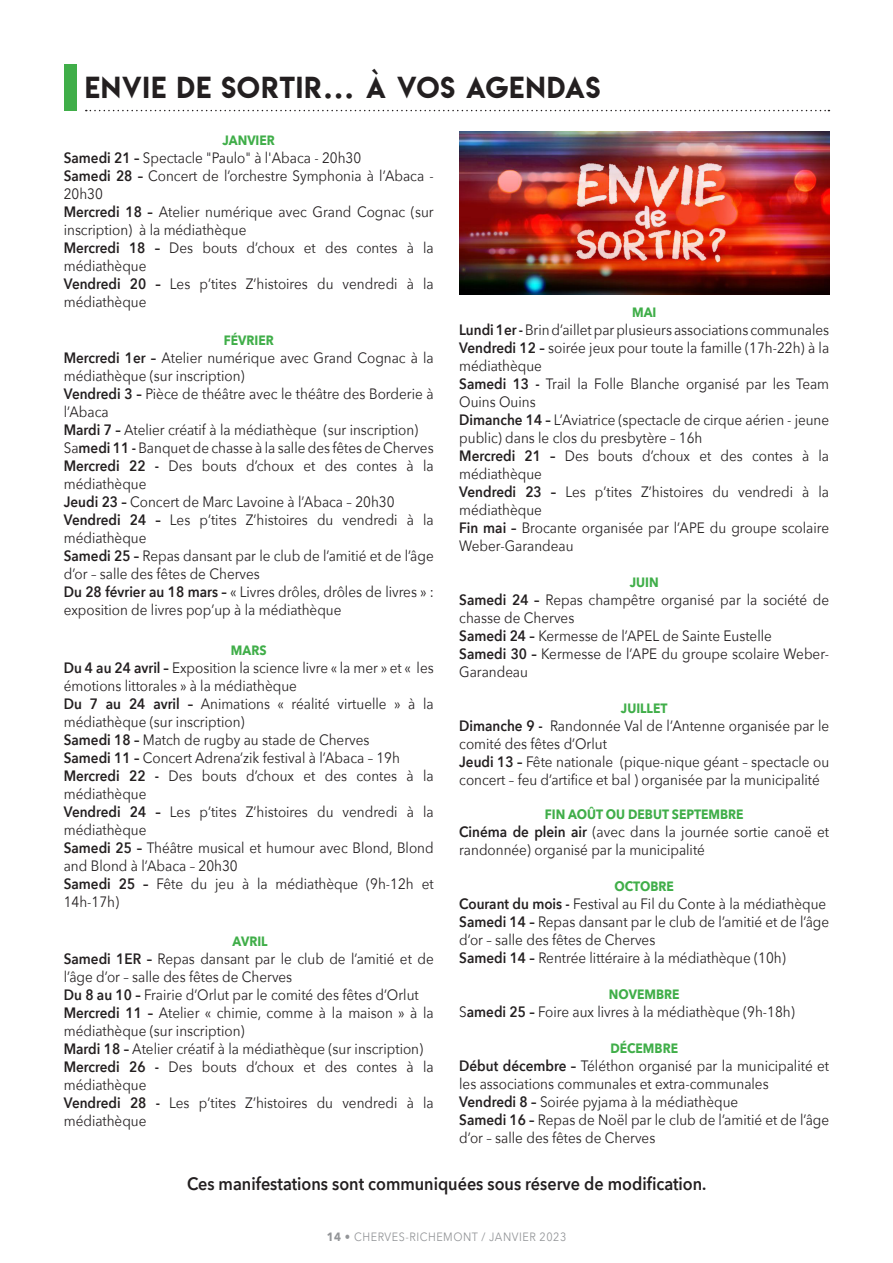
<style>
.page{position:relative;width:893px;height:1263px;background:#fff}
.page>*{position:absolute;margin:0;border:0;box-sizing:border-box;transform-origin:0 0}
.t1{font:27px "Lemon Milk";letter-spacing:.04em;color:#231f20}
.t2{font:600 18px "Avenir Next";color:#231f20;scale:.9 1}
.t3{font:15px/18px "Avenir Next";color:#231f20;scale:.9 1}
.t4{font:700 13.5px "Avenir Next";color:#40ae49;scale:.9 1}
.t5{font:12px "Avenir Next";letter-spacing:.05em;color:#939598;scale:.9 1}
.s1{font-weight:600}
.s2{font-weight:700}
</style>
<div class="page">
<svg style="left:86px;top:110px;width:743px;height:1px"></svg>
<div style="left:64px;top:64px;width:13px;height:47px;background:#40ae49"></div>
<img style="left:459px;top:132px;width:370px;height:162px">
<p class="t1" style="left:85px;top:68px;width:517px">ENVIE DE SORTIR… à VOS AGENDAS</p>
<p class="t4" style="left:223px;top:129px;width:60px">JANVIER</p>
<p class="t3" style="left:64px;top:148px;width:332px"><span class="s1">Samedi 21 –</span> Spectacle "Paulo" à l'Abaca - 20h30</p>
<p class="t3" style="left:64px;top:166px;width:413px"><span class="s1">Samedi 28 –</span> Concert de l’orchestre Symphonia à l’Abaca -<br>20h30</p>
<p class="t3" style="left:64px;top:202px;width:413px"><span class="s1">Mercredi 18 –</span> Atelier numérique avec Grand Cognac (sur inscription) à la médiathèque</p>
<p class="t3" style="left:64px;top:238px;width:412px"><span class="s1">Mercredi 18 –</span> Des bouts d’choux et des contes à la médiathèque</p>
<p class="t3" style="left:64px;top:274px;width:412px"><span class="s1">Vendredi 20 –</span> Les p’tites Z’histoires du vendredi à la médiathèque</p>
<p class="t4" style="left:224px;top:329px;width:57px">FÉVRIER</p>
<p class="t3" style="left:64px;top:348px;width:413px"><span class="s1">Mercredi 1er –</span> Atelier numérique avec Grand Cognac à la médiathèque (sur inscription)</p>
<p class="t3" style="left:64px;top:384px;width:413px"><span class="s1">Vendredi 3 –</span> Pièce de théâtre avec le théâtre des Borderie à l’Abaca</p>
<p class="t3" style="left:64px;top:420px;width:395px"><span class="s1">Mardi 7 –</span> Atelier créatif à la médiathèque (sur inscription)</p>
<p class="t3" style="left:64px;top:438px;width:412px">Sa<span class="s1">medi 11 -</span> Banquet de chasse à la salle des fêtes de Cherves</p>
<p class="t3" style="left:64px;top:456px;width:412px"><span class="s1">Mercredi 22 -</span> Des bouts d’choux et des contes à la médiathèque</p>
<p class="t3" style="left:64px;top:492px;width:369px"><span class="s1">Jeudi 23 –</span> Concert de Marc Lavoine à l’Abaca – 20h30</p>
<p class="t3" style="left:64px;top:510px;width:412px"><span class="s1">Vendredi 24 –</span> Les p’tites Z’histoires du vendredi à la médiathèque</p>
<p class="t3" style="left:64px;top:546px;width:413px"><span class="s1">Samedi 25 –</span> Repas dansant par le club de l’amitié et de l’âge d’or – salle des fêtes de Cherves</p>
<p class="t3" style="left:64px;top:582px;width:413px"><span class="s1">Du 28 février au 18 mars –</span> « Livres drôles, drôles de livres » : exposition de livres pop’up à la médiathèque</p>
<p class="t4" style="left:231px;top:638px;width:41px">MARS</p>
<p class="t3" style="left:64px;top:658px;width:413px"><span class="s1">Du 4 au 24 avril –</span> Exposition la science livre « la mer » et « les émotions littorales » à la médiathèque</p>
<p class="t3" style="left:64px;top:694px;width:413px"><span class="s1">Du 7 au 24 avril –</span> Animations « réalité virtuelle » à la médiathèque (sur inscription)</p>
<p class="t3" style="left:64px;top:730px;width:341px"><span class="s1">Samedi 18 –</span> Match de rugby au stade de Cherves</p>
<p class="t3" style="left:64px;top:748px;width:375px"><span class="s1">Samedi 11 –</span> Concert Adrena’zik festival à l’Abaca – 19h</p>
<p class="t3" style="left:64px;top:766px;width:412px"><span class="s1">Mercredi 22 -</span> Des bouts d’choux et des contes à la médiathèque</p>
<p class="t3" style="left:64px;top:802px;width:412px"><span class="s1">Vendredi 24 –</span> Les p’tites Z’histoires du vendredi à la médiathèque</p>
<p class="t3" style="left:64px;top:838px;width:413px"><span class="s1">Samedi 25 –</span> Théâtre musical et humour avec Blond, Blond and Blond à l’Abaca – 20h30</p>
<p class="t3" style="left:64px;top:874px;width:412px"><span class="s1">Samedi 25 –</span> Fête du jeu à la médiathèque (9h-12h et<br>14h-17h)</p>
<p class="t4" style="left:233px;top:930px;width:40px">AVRIL</p>
<p class="t3" style="left:64px;top:949px;width:413px"><span class="s1">Samedi 1ER –</span> Repas dansant par le club de l’amitié et de l’âge d’or – salle des fêtes de Cherves</p>
<p class="t3" style="left:64px;top:985px;width:396px"><span class="s1">Du 8 au 10 –</span> Frairie d’Orlut par le comité des fêtes d’Orlut</p>
<p class="t3" style="left:64px;top:1003px;width:413px"><span class="s1">Mercredi 11 –</span> Atelier « chimie, comme à la maison » à la médiathèque (sur inscription)</p>
<p class="t3" style="left:64px;top:1039px;width:401px"><span class="s1">Mardi 18 –</span> Atelier créatif à la médiathèque (sur inscription)</p>
<p class="t3" style="left:64px;top:1057px;width:412px"><span class="s1">Mercredi 26 -</span> Des bouts d’choux et des contes à la médiathèque</p>
<p class="t3" style="left:64px;top:1093px;width:412px"><span class="s1">Vendredi 28 -</span> Les p’tites Z’histoires du vendredi à la médiathèque</p>
<p class="t4" style="left:632px;top:300px;width:29px">MAI</p>
<p class="t3" style="left:459px;top:320px;width:413px"><span class="s1">Lundi 1er -</span> Brin d’aillet par plusieurs associations communales</p>
<p class="t3" style="left:459px;top:338px;width:413px"><span class="s1">Vendredi 12 –</span> soirée jeux pour toute la famille (17h-22h) à la médiathèque</p>
<p class="t3" style="left:459px;top:374px;width:413px"><span class="s1">Samedi 13 -</span> Trail la Folle Blanche organisé par les Team<br>Ouins Ouins</p>
<p class="t3" style="left:459px;top:410px;width:413px"><span class="s1">Dimanche 14 –</span> L’Aviatrice (spectacle de cirque aérien - jeune public) dans le clos du presbytère – 16h</p>
<p class="t3" style="left:459px;top:446px;width:412px"><span class="s1">Mercredi 21 –</span> Des bouts d’choux et des contes à la médiathèque</p>
<p class="t3" style="left:459px;top:482px;width:412px"><span class="s1">Vendredi 23 –</span> Les p’tites Z’histoires du vendredi à la médiathèque</p>
<p class="t3" style="left:459px;top:518px;width:413px"><span class="s1">Fin mai –</span> Brocante organisée par l’APE du groupe scolaire<br>Weber-Garandeau</p>
<p class="t4" style="left:630px;top:570px;width:34px">JUIN</p>
<p class="t3" style="left:459px;top:590px;width:413px"><span class="s1">Samedi 24 –</span> Repas champêtre organisé par la société de chasse de Cherves</p>
<p class="t3" style="left:459px;top:626px;width:349px"><span class="s1">Samedi 24 –</span> Kermesse de l’APEL de Sainte Eustelle</p>
<p class="t3" style="left:459px;top:644px;width:413px"><span class="s1">Samedi 30 –</span> Kermesse de l’APE du groupe scolaire Weber-<br>Garandeau</p>
<p class="t4" style="left:621px;top:696px;width:53px">JUILLET</p>
<p class="t3" style="left:459px;top:716px;width:413px"><span class="s1">Dimanche 9 -</span> Randonnée Val de l’Antenne organisée par le comité des fêtes d’Orlut</p>
<p class="t3" style="left:459px;top:752px;width:413px"><span class="s1">Jeudi 13 –</span> Fête nationale (pique-nique géant – spectacle ou concert – feu d’artifice et bal ) organisée par la municipalité</p>
<p class="t4" style="left:545px;top:803px;width:222px">FIN AOÛT OU DEBUT SEPTEMBRE</p>
<p class="t3" style="left:459px;top:822px;width:412px"><span class="s1">Cinéma de plein air</span> (avec dans la journée sortie canoë et randonnée) organisé par la municipalité</p>
<p class="t4" style="left:615px;top:875px;width:67px">OCTOBRE</p>
<p class="t3" style="left:459px;top:894px;width:409px"><span class="s1">Courant du mois -</span> Festival au Fil du Conte à la médiathèque</p>
<p class="t3" style="left:459px;top:912px;width:413px"><span class="s1">Samedi 14 –</span> Repas dansant par le club de l’amitié et de l’âge d’or – salle des fêtes de Cherves</p>
<p class="t3" style="left:459px;top:948px;width:364px"><span class="s1">Samedi 14 –</span> Rentrée littéraire à la médiathèque (10h)</p>
<p class="t4" style="left:609px;top:983px;width:80px">NOVEMBRE</p>
<p class="t3" style="left:459px;top:1002px;width:374px">S<span class="s1">amedi 25 –</span> Foire aux livres à la médiathèque (9h-18h)</p>
<p class="t4" style="left:610px;top:1037px;width:77px">DÉCEMBRE</p>
<p class="t3" style="left:459px;top:1056px;width:413px"><span class="s1">Début décembre –</span> Téléthon organisé par la municipalité et les associations communales et extra-communales</p>
<p class="t3" style="left:459px;top:1092px;width:311px"><span class="s1">Vendredi 8 –</span> Soirée pyjama à la médiathèque</p>
<p class="t3" style="left:459px;top:1110px;width:412px"><span class="s1">Samedi 16 –</span> Repas de Noël par le club de l’amitié et de l’âge d’or – salle des fêtes de Cherves</p>
<p class="t2" style="left:187px;top:1168px;width:579px">Ces manifestations sont communiquées sous réserve de modification.</p>
<p class="t5" style="left:327px;top:1227px;width:268px"><span class="s2">14</span> • CHERVES-RICHEMONT / JANVIER 2023</p>
</div>
